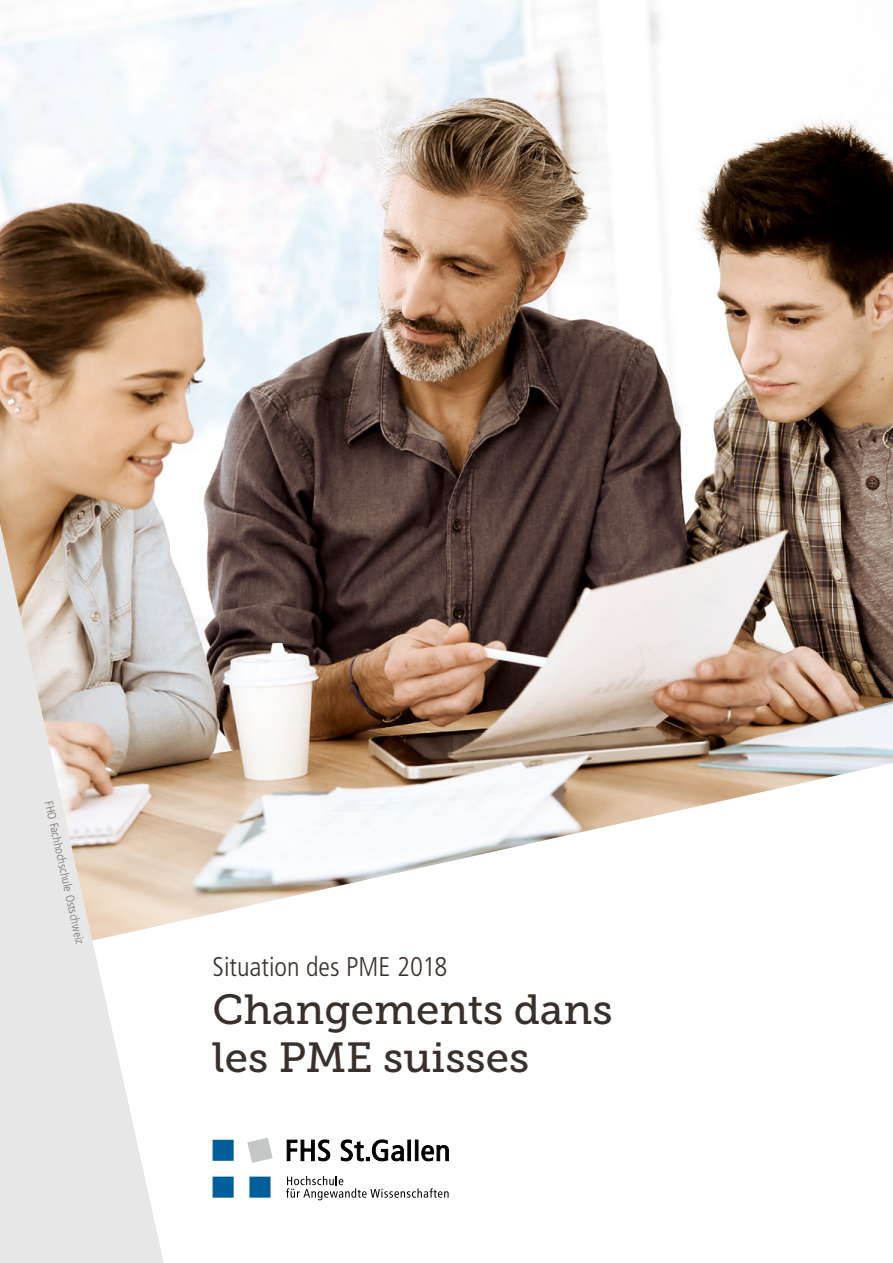
<style>
.page{position:relative;width:893px;height:1263px;background:#fff}
.page>*{position:absolute;margin:0;border:0;box-sizing:border-box;transform-origin:0 0}
.t1{font:42px "Museo Slab 500";color:#3a302b}
.t2{font:300 condensed 27px "Frutiger";color:#3a302b}
.t3{font:300 condensed 12px "Frutiger";color:#7d736d}
</style>
<div class="page">
<img style="left:0;top:0;width:893px;height:763px">
<svg style="left:164px;top:763px;width:727px;height:438px"></svg>
<svg style="left:0;top:524px;width:164px;height:739px;background:#e0dbd6"></svg>
<svg style="left:213px;top:1138px;width:60px;height:60px"></svg>
<svg style="left:286px;top:1139px;width:163px;height:61px"></svg>
<p class="t3" style="left:56px;top:799px;width:148px;rotate:78deg">FHO Fachhochschule Ostschweiz</p>
<p class="t2" style="left:213px;top:951px;width:236px">Situation des PME 2018</p>
<p class="t1" style="left:213px;top:986px;width:402px">Changements dans</p>
<p class="t1" style="left:213px;top:1034px;width:318px">les PME suisses</p>
</div>
